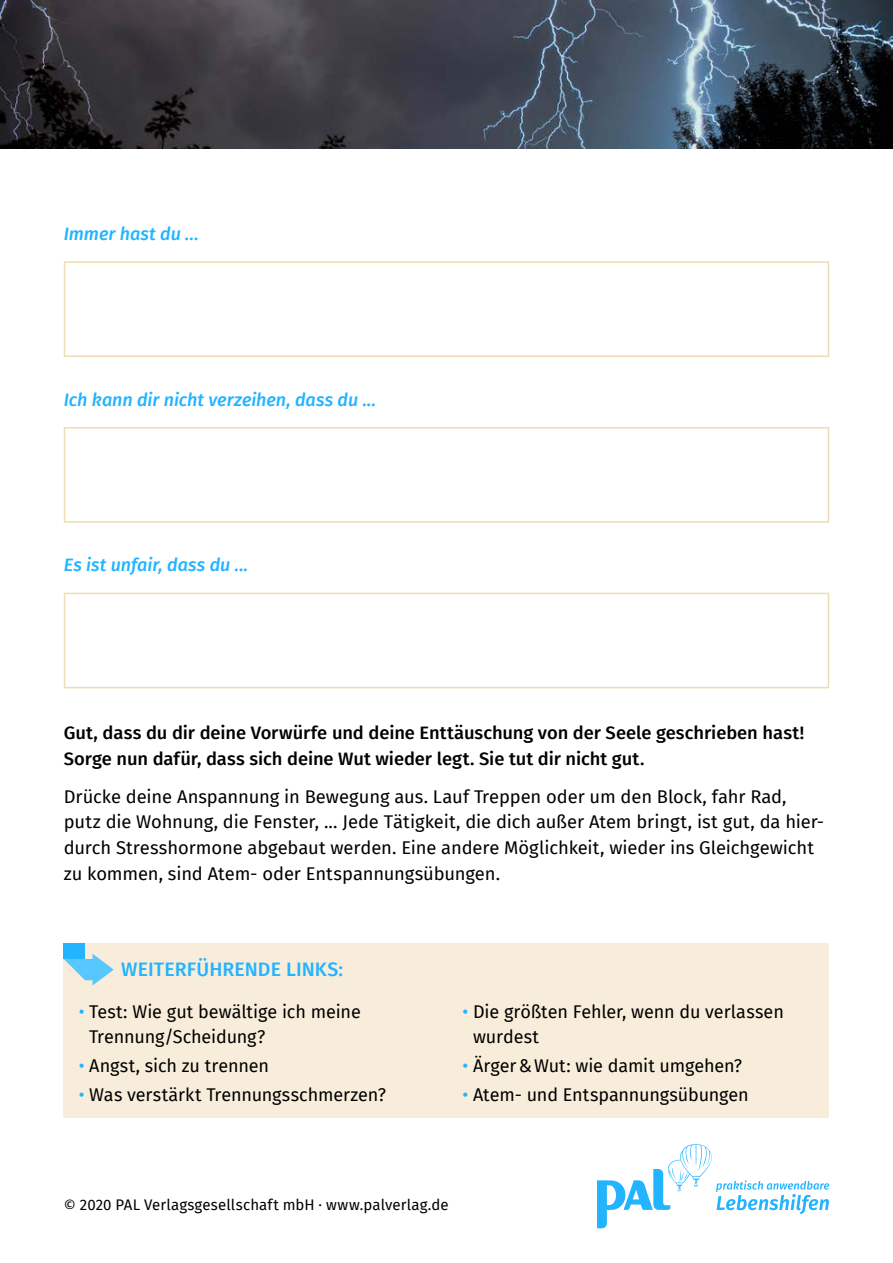
<style>
.page{position:relative;width:893px;height:1263px;background:#fff}
.page>*{position:absolute;margin:0;border:0;box-sizing:border-box;transform-origin:0 0}
.t1{font:500 19.5px "Fira Sans";letter-spacing:.005em;color:#22b4ff}
.t2{font:18px/25.5px "Fira Sans";letter-spacing:-.005em;color:#000}
.t3{font:500 18px/25.5px "Fira Sans";letter-spacing:-.005em;color:#000}
.t4{font:italic 500 18px "Fira Sans";letter-spacing:-.005em;color:#22b4ff}
.t5{font:15px "Fira Sans";letter-spacing:.005em;color:#000}
.s1{color:#22b4ff}
</style>
<div class="page">
<svg style="left:597px;top:1144px;width:232px;height:84px"></svg>
<img style="left:0;top:0;width:893px;height:149px">
<div style="left:64px;top:943px;width:765px;height:174px;background:#f8edda"></div>
<div style="left:64px;top:261px;width:765px;height:96px;border:2px solid #f0dcb4"></div>
<div style="left:64px;top:427px;width:765px;height:96px;border:2px solid #f0dcb4"></div>
<div style="left:64px;top:593px;width:765px;height:95px;border:2px solid #f0dcb4"></div>
<svg style="left:64px;top:954px;width:50px;height:31px"></svg>
<div style="left:64px;top:943px;width:21px;height:16px;background:#22b4ff"></div>
<p class="t4" style="left:64px;top:219px;width:136px">Immer hast du ...</p>
<p class="t4" style="left:64px;top:385px;width:314px">Ich kann dir nicht verzeihen, dass du ...</p>
<p class="t4" style="left:64px;top:551px;width:186px">Es ist unfair, dass du ...</p>
<p class="t3" style="left:64px;top:719px;width:742px">Gut, dass du dir deine Vorwürfe und deine Enttäuschung von der Seele geschrieben hast!<br>Sorge nun dafür, dass sich deine Wut wieder legt. Sie tut dir nicht gut.</p>
<p class="t2" style="left:64px;top:783px;width:762px">Drücke deine Anspannung in Bewegung aus. Lauf Treppen oder um den Block, fahr Rad, putz die Wohnung, die Fenster, ... Jede Tätigkeit, die dich außer Atem bringt, ist gut, da hier&shy;durch Stresshormone abgebaut werden. Eine andere Möglichkeit, wieder ins Gleichgewicht zu kommen, sind Atem- oder Entspannungsübungen.</p>
<p class="t1" style="left:121px;top:954px;width:223px">WEITERFÜHRENDE LINKS:</p>
<p class="t2" style="left:89px;top:998px;width:273px;text-indent:-11px"><span class="s1">•</span> Test: Wie gut bewältige ich meine<br>Trennung/Scheidung?</p>
<p class="t2" style="left:79px;top:1052px;width:192px"><span class="s1">•</span> Angst, sich zu trennen</p>
<p class="t2" style="left:79px;top:1081px;width:309px"><span class="s1">•</span> Was verstärkt Trennungsschmerzen?</p>
<p class="t2" style="left:473px;top:998px;width:312px;text-indent:-11px"><span class="s1">•</span> Die größten Fehler, wenn du verlassen wurdest</p>
<p class="t2" style="left:462px;top:1053px;width:281px"><span class="s1">•</span> Ärger&amp;Wut: wie damit umgehen?</p>
<p class="t2" style="left:462px;top:1081px;width:288px"><span class="s1">•</span> Atem- und Entspannungsübungen</p>
<p class="t5" style="left:64px;top:1193px;width:386px">© 2020 PAL Verlagsgesellschaft mbH · www.palverlag.de</p>
</div>
